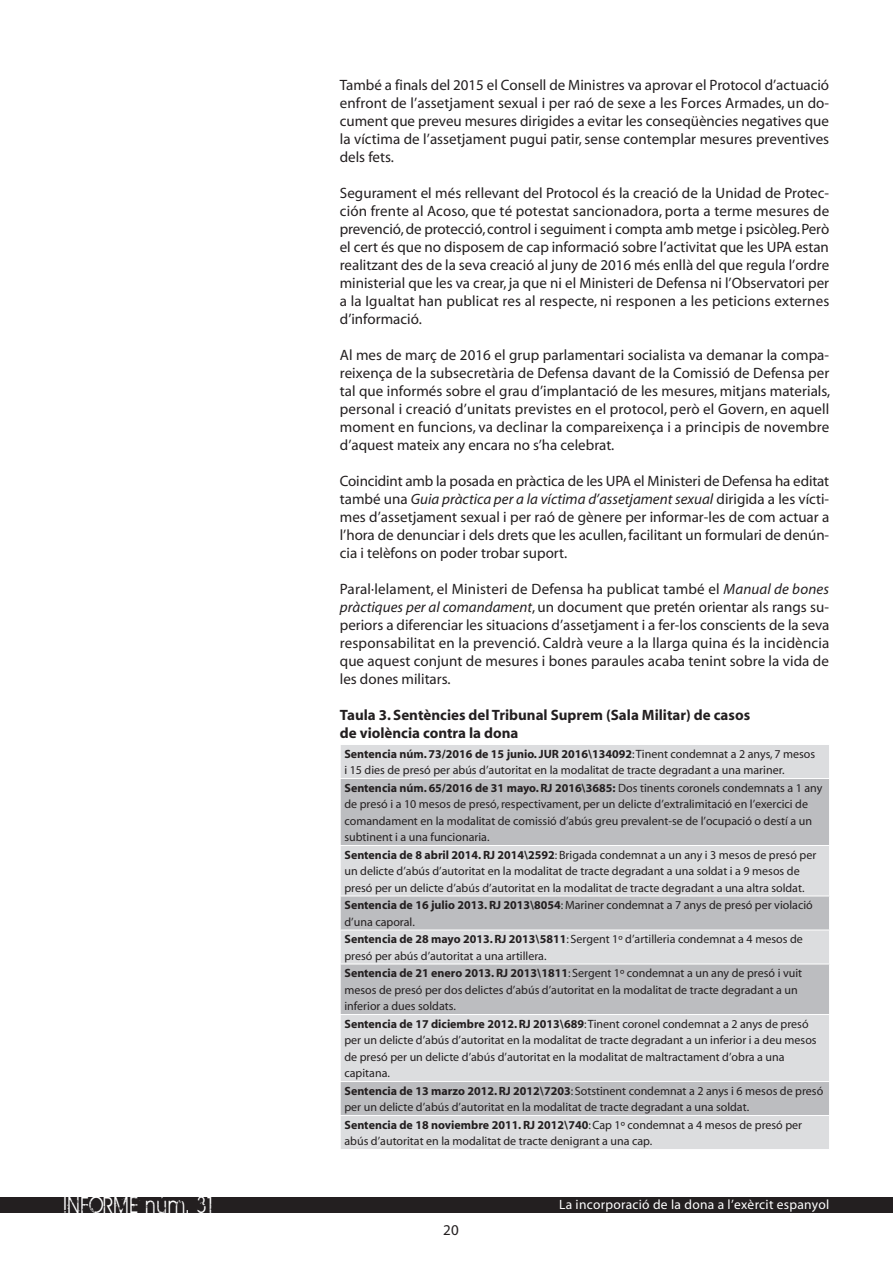
<style>
.page{position:relative;width:893px;height:1263px;background:#fff}
.page>*{position:absolute;margin:0;border:0;box-sizing:border-box;transform-origin:0 0}
.t1{font:25.2px "BIRTHOFAHERO";letter-spacing:.1em;color:#fff;scale:.83 1}
.t2{font:15px/18px "Myriad";letter-spacing:.005em;color:#231f20;text-align:justify}
.t3{font:700 15px/18px "Myriad";color:#231f20}
.t4{font:13.5px "Myriad";letter-spacing:.02em;color:#fff}
.t5{font:12px/16.8px "Myriad";color:#231f20}
.s1{font-style:italic}
.s2{font-weight:700}
</style>
<div class="page">
<div style="left:0;top:1197px;width:893px;height:16px;background:#231f20"></div>
<div style="left:341px;top:745px;width:488px;height:404px;background:#dcdddf"></div>
<svg style="left:341px;top:779px;width:488px;height:336px;background:#cacbce"></svg>
<hr style="left:340px;top:778px;width:490px;height:1px;background:#fff">
<hr style="left:340px;top:845px;width:490px;height:1px;background:#fff">
<hr style="left:340px;top:896px;width:490px;height:1px;background:#fff">
<hr style="left:340px;top:930px;width:490px;height:1px;background:#fff">
<hr style="left:340px;top:964px;width:490px;height:1px;background:#fff">
<hr style="left:340px;top:1014px;width:490px;height:1px;background:#fff">
<hr style="left:340px;top:1081px;width:490px;height:1px;background:#fff">
<hr style="left:340px;top:1115px;width:490px;height:1px;background:#fff">
<p class="t2" style="left:340px;top:77px;width:491px">També a finals del 2015 el Consell de Ministres va aprovar el Protocol d’actuació enfront de l’assetjament sexual i per raó de sexe a les Forces Armades, un do&shy;cument que preveu mesures dirigides a evitar les conseqüències negatives que la víctima de l’assetjament pugui patir, sense contemplar mesures preventives dels fets.</p>
<p class="t2" style="left:340px;top:185px;width:491px">Segurament el més rellevant del Protocol és la creació de la Unidad de Protec&shy;ción frente al Acoso, que té potestat sancionadora, porta a terme mesures de prevenció, de protecció, control i seguiment i compta amb metge i psicòleg. Però el cert és que no disposem de cap informació sobre l’activitat que les UPA estan realitzant des de la seva creació al juny de 2016 més enllà del que regula l’ordre ministerial que les va crear, ja que ni el Ministeri de Defensa ni l’Observatori per a la Igualtat han publicat res al respecte, ni responen a les peticions externes d’informació.</p>
<p class="t2" style="left:340px;top:347px;width:492px">Al mes de març de 2016 el grup parlamentari socialista va demanar la compa&shy;reixença de la subsecretària de Defensa davant de la Comissió de Defensa per tal que informés sobre el grau d’implantació de les mesures, mitjans materials, personal i creació d’unitats previstes en el protocol, però el Govern, en aquell moment en funcions, va declinar la compareixença i a principis de novembre d’aquest mateix any encara no s’ha celebrat.</p>
<p class="t2" style="left:340px;top:473px;width:491px">Coincidint amb la posada en pràctica de les UPA el Ministeri de Defensa ha editat també una <span class="s1">Guia pràctica per a la víctima d’assetjament sexual</span> dirigida a les vícti&shy;mes d’assetjament sexual i per raó de gènere per informar-les de com actuar a l’hora de denunciar i dels drets que les acullen, facilitant un formulari de denún&shy;cia i telèfons on poder trobar suport.</p>
<p class="t2" style="left:340px;top:581px;width:491px">Paral·lelament, el Ministeri de Defensa ha publicat també el <span class="s1">Manual de bones pràctiques per al comandament</span>, un document que pretén orientar als rangs su&shy;periors a diferenciar les situacions d’assetjament i a fer-los conscients de la seva responsabilitat en la prevenció. Caldrà veure a la llarga quina és la incidència que aquest conjunt de mesures i bones paraules acaba tenint sobre la vida de les dones militars.</p>
<p class="t3" style="left:340px;top:706px;width:412px">Taula 3. Sentències del Tribunal Suprem (Sala Militar) de casos de violència contra la dona</p>
<p class="t5" style="left:344px;top:746px;width:480px"><span class="s2">Sentencia núm. 73/2016 de 15 junio. JUR 2016\134092</span>: Tinent condemnat a 2 anys, 7 mesos<br>i 15 dies de presó per abús d’autoritat en la modalitat de tracte degradant a una mariner.<br><span class="s2">Sentencia núm. 65/2016 de 31 mayo. RJ 2016\3685:</span> Dos tinents coronels condemnats a 1 any de presó i a 10 mesos de presó, respectivament, per un delicte d’extralimitació en l’exercici de comandament en la modalitat de comissió d’abús greu prevalent-se de l’ocupació o destí a un subtinent i a una funcionaria.<br><span class="s2">Sentencia de 8 abril 2014. RJ 2014\2592</span>: Brigada condemnat a un any i 3 mesos de presó per un delicte d’abús d’autoritat en la modalitat de tracte degradant a una soldat i a 9 mesos de presó per un delicte d’abús d’autoritat en la modalitat de tracte degradant a una altra soldat.<br><span class="s2">Sentencia de 16 julio 2013. RJ 2013\8054</span>: Mariner condemnat a 7 anys de presó per violació d’una caporal.<br><span class="s2">Sentencia de 28 mayo 2013. RJ 2013\5811</span>: Sergent 1º d’artilleria condemnat a 4 mesos de presó per abús d’autoritat a una artillera.<br><span class="s2">Sentencia de 21 enero 2013. RJ 2013\1811</span>: Sergent 1º condemnat a un any de presó i vuit mesos de presó per dos delictes d’abús d’autoritat en la modalitat de tracte degradant a un inferior a dues soldats.<br><span class="s2">Sentencia de 17 diciembre 2012. RJ 2013\689</span>: Tinent coronel condemnat a 2 anys de presó per un delicte d’abús d’autoritat en la modalitat de tracte degradant a un inferior i a deu mesos de presó per un delicte d’abús d’autoritat en la modalitat de maltractament d’obra a una capitana.<br><span class="s2">Sentencia de 13 marzo 2012. RJ 2012\7203</span>: Sotstinent condemnat a 2 anys i 6 mesos de presó per un delicte d’abús d’autoritat en la modalitat de tracte degradant a una soldat.<br><span class="s2">Sentencia de 18 noviembre 2011. RJ 2012\740</span>: Cap 1º condemnat a 4 mesos de presó per abús d’autoritat en la modalitat de tracte denigrant a una cap.</p>
<h1 class="t1" style="left:64px;top:1191px;width:180px">INFORME núm. 31</h1>
<p class="t4" style="left:559px;top:1198px;width:272px">La incorporació de la dona a l’exèrcit espanyol</p>
<p class="t2" style="left:443px;top:1222px;width:17px">20</p>
</div>
